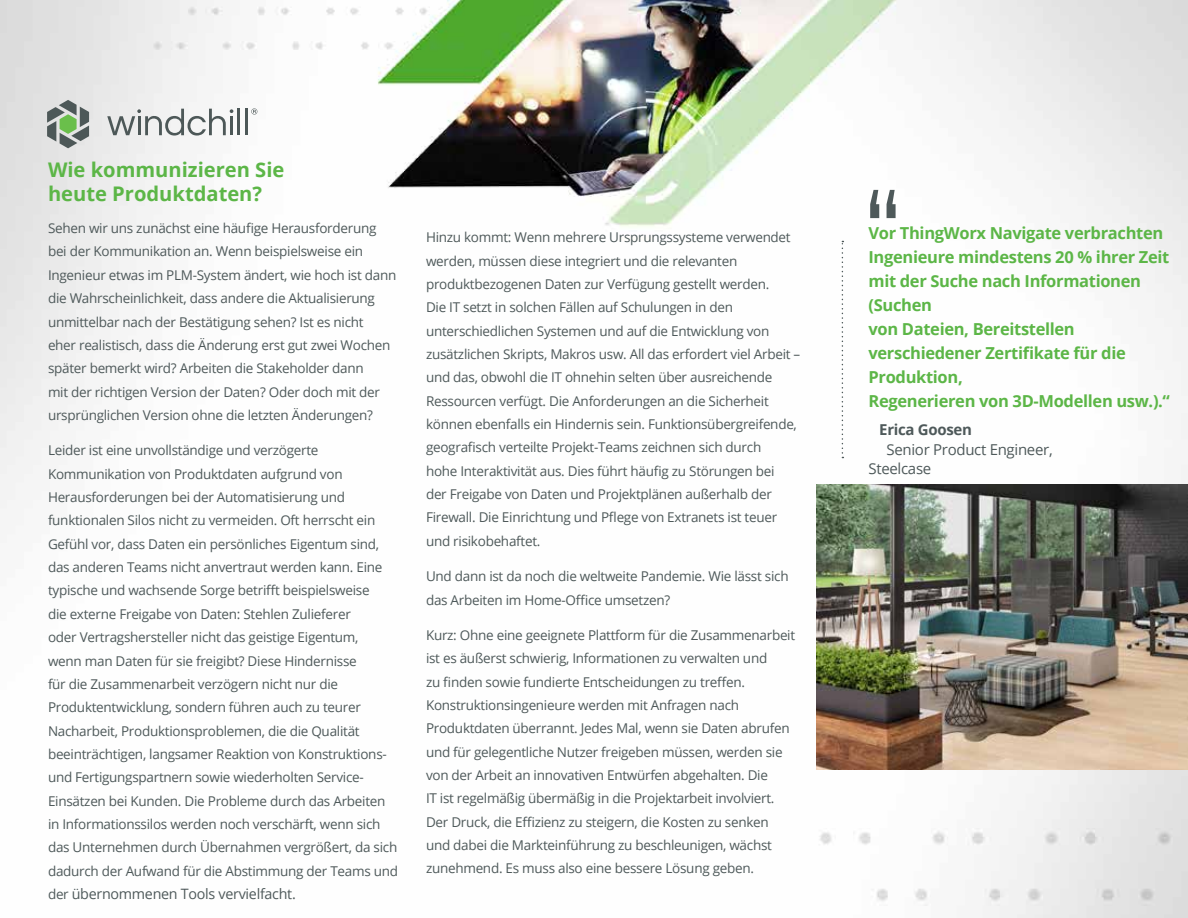
<style>
.page{position:relative;width:1188px;height:918px;background:#fff}
.page>*{position:absolute;margin:0;border:0;box-sizing:border-box;transform-origin:0 0}
.t1{font:135px "PTC Raleway";color:#4e595a}
.t2{font:700 20.1px/23.4px "Open Sans";color:#5cb647}
.t3{font:700 16.5px/24px "Open Sans";letter-spacing:-.02em;color:#5cb647}
.t4{font:15px/19.5px "Open Sans";letter-spacing:-.02em;color:#4e595a}
.t5{font:700 15px "Open Sans";letter-spacing:-.02em;color:#4e595a}
.t6{font:14.25px "Open Sans";letter-spacing:-.02em;color:#4e595a}
.t7{font:13.5px/23.4px "Open Sans";letter-spacing:-.02em;color:#4e595a}
.s1{font-size:13.5px}
</style>
<div class="page">
<img style="left:0;top:0;width:1188px;height:918px">
<hr style="left:238px;top:109px;width:2px;height:26px;background:#4d5858">
<hr style="left:245px;top:109px;width:3px;height:26px;background:#4d5858">
<svg style="left:251px;top:108px;width:6px;height:7px"></svg>
<svg style="left:107px;top:109px;width:126px;height:27px"></svg>
<svg style="left:47px;top:100px;width:42px;height:48px;background:#95a496"></svg>
<img style="left:816px;top:485px;width:372px;height:285px">
<svg style="left:842px;top:241px;width:1px;height:217px"></svg>
<h2 class="t2" style="left:48px;top:158px;width:238px">Wie kommunizieren Sie heute Produktdaten?</h2>
<p class="t7" style="left:48px;top:216px;width:350px">Sehen wir uns zunächst eine häufige Herausforderung bei der Kommunikation an. Wenn beispielsweise ein Ingenieur etwas im PLM-System ändert, wie hoch ist dann die Wahrscheinlichkeit, dass andere die Aktualisierung unmittelbar nach der Bestätigung sehen? Ist es nicht<br>eher realistisch, dass die Änderung erst gut zwei Wochen später bemerkt wird? Arbeiten die Stakeholder dann<br>mit der richtigen Version der Daten? Oder doch mit der ursprünglichen Version ohne die letzten Änderungen?</p>
<p class="t7" style="left:48px;top:438px;width:352px">Leider ist eine unvollständige und verzögerte Kommunikation von Produktdaten aufgrund von Herausforderungen bei der Automatisierung und funktionalen Silos nicht zu vermeiden. Oft herrscht ein Gefühl vor, dass Daten ein persönliches Eigentum sind, das anderen Teams nicht anvertraut werden kann. Eine typische und wachsende Sorge betrifft beispielsweise<br>die externe Freigabe von Daten: Stehlen Zulieferer<br>oder Vertragshersteller nicht das geistige Eigentum,<br>wenn man Daten für sie freigibt? Diese Hindernisse<br>für die Zusammenarbeit verzögern nicht nur die Produktentwicklung, sondern führen auch zu teurer Nacharbeit, Produktionsproblemen, die die Qualität beeinträchtigen, langsamer Reaktion von Konstruktions&shy;und Fertigungspartnern sowie wiederholten Service-Einsätzen bei Kunden. Die Probleme durch das Arbeiten in Informationssilos werden noch verschärft, wenn sich das Unternehmen durch Übernahmen vergrößert, da sich dadurch der Aufwand für die Abstimmung der Teams und</p>
<p class="t6" style="left:48px;top:884px;width:249px"><span class="s1">der</span> übernommenen Tools vervielfacht.</p>
<p class="t7" style="left:426px;top:225px;width:376px">Hinzu kommt: Wenn mehrere Ursprungssysteme verwendet werden, müssen diese integriert und die relevanten produktbezogenen Daten zur Verfügung gestellt werden.<br>Die IT setzt in solchen Fällen auf Schulungen in den unterschiedlichen Systemen und auf die Entwicklung von zusätzlichen Skripts, Makros usw. All das erfordert viel Arbeit – und das, obwohl die IT ohnehin selten über ausreichende Ressourcen verfügt. Die Anforderungen an die Sicherheit können ebenfalls ein Hindernis sein. Funktionsübergreifende, geografisch verteilte Projekt-Teams zeichnen sich durch<br>hohe Interaktivität aus. Dies führt häufig zu Störungen bei<br>der Freigabe von Daten und Projektplänen außerhalb der Firewall. Die Einrichtung und Pflege von Extranets ist teuer und risikobehaftet.</p>
<p class="t7" style="left:426px;top:564px;width:364px">Und dann ist da noch die weltweite Pandemie. Wie lässt sich das Arbeiten im Home-Office umsetzen?</p>
<p class="t7" style="left:426px;top:623px;width:371px">Kurz: Ohne eine geeignete Plattform für die Zusammenarbeit ist es äußerst schwierig, Informationen zu verwalten und<br>zu finden sowie fundierte Entscheidungen zu treffen.<br>Konstruktionsingenieure werden mit Anfragen nach Produktdaten überrannt. Jedes Mal, wenn sie Daten abrufen und für gelegentliche Nutzer freigeben müssen, werden sie von der Arbeit an innovativen Entwürfen abgehalten. Die<br>IT ist regelmäßig übermäßig in die Projektarbeit involviert.<br>Der Druck, die Effizienz zu steigern, die Kosten zu senken und dabei die Markteinführung zu beschleunigen, wächst zunehmend. Es muss also eine bessere Lösung geben.</p>
<h1 class="t1" style="left:862px;top:162px;width:44px">“</h1>
<p class="t3" style="left:868px;top:220px;width:303px">Vor ThingWorx Navigate verbrachten<br>Ingenieure mindestens 20 % ihrer Zeit mit der Suche nach Informationen (Suchen<br>von Dateien, Bereitstellen verschiedener Zertifikate für die<br>Produktion,<br>Regenerieren von 3D-Modellen usw.).“</p>
<p class="t5" style="left:879px;top:419px;width:94px">Erica Goosen</p>
<p class="t4" style="left:868px;top:439px;width:186px;text-indent:18px">Senior Product Engineer,<br>Steelcase</p>
</div>
